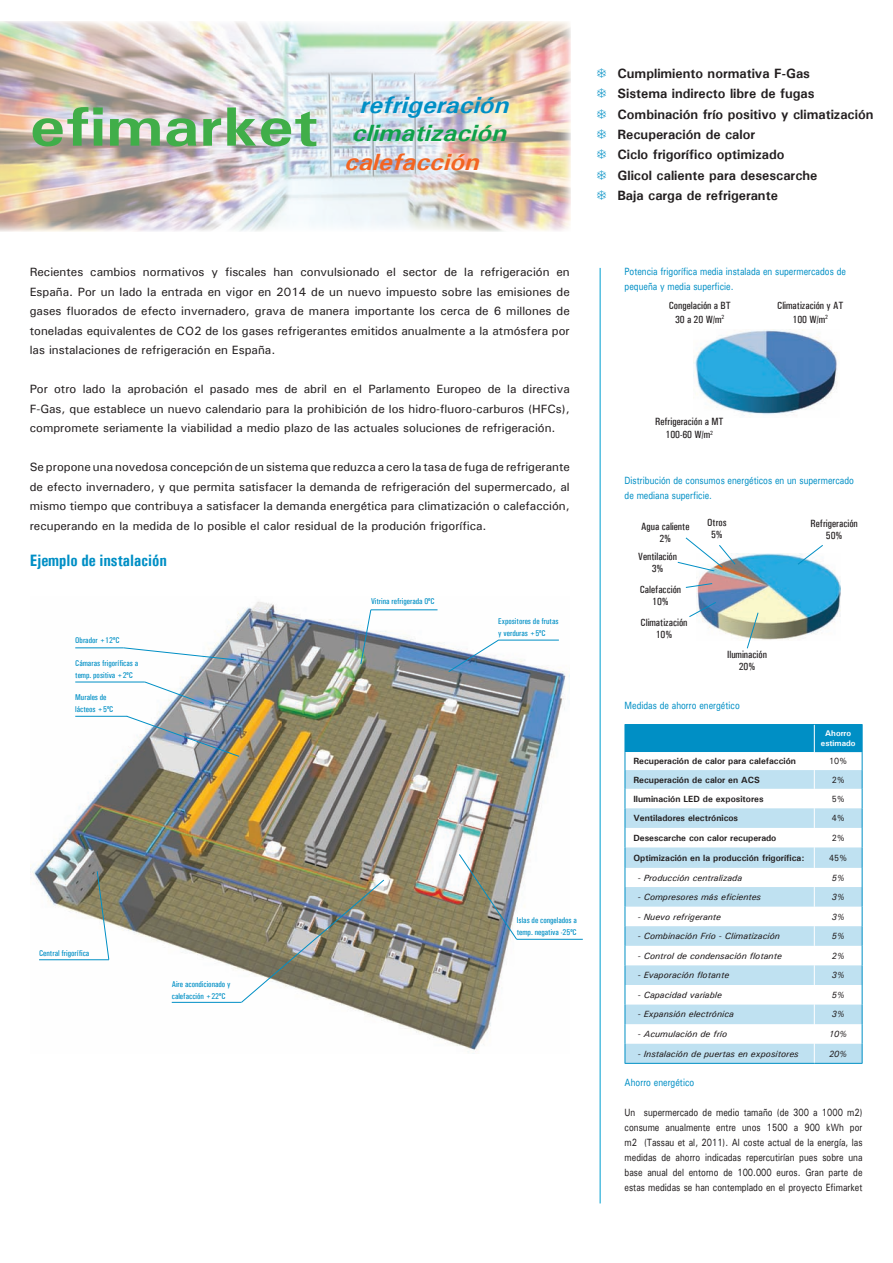
<style>
.page{position:relative;width:893px;height:1263px;background:#fff}
.page>*{position:absolute;margin:0;border:0;box-sizing:border-box;transform-origin:0 0}
.t1{font:700 55.5px "Univers";color:#40ae49;scale:1.2 1}
.t2{font:italic 700 23.55px "Univers";color:#008fc5;scale:1.1 1}
.t3{font:italic 700 23.55px "Univers";color:#0fa14a;scale:1.1 1}
.t4{font:italic 700 23.55px "Univers";color:#f36421;scale:1.1 1}
.t5{font:700 condensed 16.5px "Univers";color:#008fc5}
.t6{font:700 13.5px/20.4px "Univers";color:#231f20}
.t7{font:500 12px/19.5px "Univers";color:#231f20;text-align:justify}
.t8{font:500 10.5px/15px "Univers";color:#231f20;text-align:justify;scale:.8 1}
.t9{font:500 10.5px/15px "Univers";color:#008fc5;scale:.8 1}
.t10{font:500 condensed 10.5px/12px "Univers";color:#231f20;text-align:center}
.t11{font:italic 500 9px "Univers";color:#231f20}
.t12{font:700 9px "Univers";color:#231f20}
.t13{font:italic 500 9px "Univers";color:#231f20;scale:.9 1}
.t14{font:500 9px "Univers";color:#231f20;scale:.9 1}
.t15{font:500 condensed 8.4px/12px "Univers";color:#008fc5}
.t16{font:700 8.25px/9.9px "Univers";color:#fff;text-align:center}
</style>
<div class="page">
<img style="left:30px;top:601px;width:540px;height:451px">
<img style="left:0;top:21px;width:571px;height:211px">
<hr style="left:39px;top:959px;width:70px;height:1px;background:#008fc5">
<svg style="left:97px;top:871px;width:12px;height:89px"></svg>
<hr style="left:172px;top:1002px;width:69px;height:1px;background:#008fc5">
<img style="left:241px;top:879px;width:143px;height:124px">
<hr style="left:517px;top:939px;width:66px;height:1px;background:#008fc5">
<hr style="left:498px;top:640px;width:61px;height:1px;background:#008fc5">
<svg style="left:448px;top:640px;width:51px;height:32px"></svg>
<img style="left:459px;top:854px;width:58px;height:86px">
<hr style="left:371px;top:609px;width:66px;height:1px;background:#008fc5">
<svg style="left:360px;top:609px;width:11px;height:55px"></svg>
<hr style="left:75px;top:648px;width:49px;height:1px;background:#008fc5">
<svg style="left:123px;top:647px;width:113px;height:13px"></svg>
<hr style="left:75px;top:682px;width:70px;height:1px;background:#008fc5">
<svg style="left:144px;top:682px;width:60px;height:22px"></svg>
<hr style="left:75px;top:716px;width:52px;height:1px;background:#008fc5">
<img style="left:126px;top:716px;width:113px;height:41px">
<img style="left:697px;top:554px;width:144px;height:86px">
<img style="left:694px;top:329px;width:144px;height:87px">
<svg style="left:685px;top:583px;width:28px;height:5px"></svg>
<svg style="left:689px;top:601px;width:28px;height:17px"></svg>
<svg style="left:746px;top:612px;width:13px;height:37px"></svg>
<svg style="left:797px;top:545px;width:27px;height:20px"></svg>
<svg style="left:677px;top:537px;width:59px;height:35px"></svg>
<hr style="left:600px;top:268px;width:1px;height:935px;background:#18a9d5">
<svg style="left:625px;top:724px;width:238px;height:339px"></svg>
<hr style="left:625px;top:1063px;width:189px;height:1px;background:#008fc5">
<hr style="left:814px;top:1063px;width:48px;height:1px;background:#008fc5">
<h1 class="t1" style="left:30px;top:91px;width:242px">efimarket</h1>
<h2 class="t2" style="left:359px;top:90px;width:144px">refrigeración</h2>
<h2 class="t3" style="left:351px;top:118px;width:149px">climatización</h2>
<h2 class="t4" style="left:344px;top:147px;width:131px">calefacción</h2>
<p class="t7" style="left:30px;top:262px;width:542px">Recientes cambios normativos y fiscales han convulsionado el sector de la refrigeración en España. Por un lado la entrada en vigor en 2014 de un nuevo impuesto sobre las emisiones de gases fluorados de efecto invernadero, grava de manera importante los cerca de 6 millones de toneladas equivalentes de CO2 de los gases refrigerantes emitidos anualmente a la atmósfera por las instalaciones de refrigeración en España.</p>
<p class="t7" style="left:30px;top:379px;width:542px">Por otro lado la aprobación el pasado mes de abril en el Parlamento Europeo de la directiva F-Gas, que establece un nuevo calendario para la prohibición de los hidro-fluoro-carburos (HFCs), compromete seriamente la viabilidad a medio plazo de las actuales soluciones de refrigeración.</p>
<p class="t7" style="left:30px;top:457px;width:542px">Se propone una novedosa concepción de un sistema que reduzca a cero la tasa de fuga de refrigerante de efecto invernadero, y que permita satisfacer la demanda de refrigeración del supermercado, al mismo tiempo que contribuya a satisfacer la demanda energética para climatización o calefacción, recuperando en la medida de lo posible el calor residual de la produción frigorífica.</p>
<h3 class="t5" style="left:30px;top:550px;width:139px">Ejemplo de instalación</h3>
<p class="t15" style="left:75px;top:634px;width:46px">Obrador +12ºC</p>
<p class="t15" style="left:75px;top:657px;width:64px">Cámaras frigoríficas a temp. positiva +2ºC</p>
<p class="t15" style="left:75px;top:691px;width:40px">Murales de lácteos +5ºC</p>
<p class="t15" style="left:39px;top:947px;width:52px">Central frigorífica</p>
<p class="t15" style="left:172px;top:978px;width:60px">Aire acondicionado y calefacción +22ºC</p>
<p class="t15" style="left:371px;top:595px;width:65px">Vitrina refrigerada 0ºC</p>
<p class="t15" style="left:498px;top:615px;width:62px">Expositores de frutas y verduras +5ºC</p>
<p class="t15" style="left:517px;top:914px;width:62px">Islas de congelados a temp. negativa -25ºC</p>
<p class="t6" style="left:617px;top:63px;width:258px">Cumplimiento normativa F-Gas<br>Sistema indirecto libre de fugas<br>Combinación frío positivo y climatización<br>Recuperación de calor<br>Ciclo frigorífico optimizado<br>Glicol caliente para desescarche<br>Baja carga de refrigerante</p>
<p class="t9" style="left:625px;top:264px;width:278px">Potencia frigorífica media instalada en supermercados de pequeña y media superficie.</p>
<p class="t10" style="left:669px;top:299px;width:63px;line-height:13.5px">Congelación a BT<br>30 a 20 W/m<sup>2</sup></p>
<p class="t10" style="left:777px;top:299px;width:68px;line-height:13.5px">Climatización y AT<br>100 W/m<sup>2</sup></p>
<p class="t10" style="left:655px;top:414px;width:70px;line-height:13.5px">Refrigeración a MT<br>100-60 W/m<sup>2</sup></p>
<p class="t9" style="left:625px;top:473px;width:288px">Distribución de consumos energéticos en un supermercado de mediana superficie.</p>
<p class="t10" style="left:641px;top:520px;width:50px">Agua caliente<br>2%</p>
<p class="t10" style="left:638px;top:550px;width:40px">Ventilación<br>3%</p>
<p class="t10" style="left:640px;top:583px;width:43px">Calefacción<br>10%</p>
<p class="t10" style="left:640px;top:617px;width:49px">Climatización<br>10%</p>
<p class="t10" style="left:707px;top:516px;width:21px">Otros<br>5%</p>
<p class="t10" style="left:811px;top:517px;width:49px">Refrigeración<br>50%</p>
<p class="t10" style="left:727px;top:648px;width:41px">Iluminación<br>20%</p>
<p class="t9" style="left:625px;top:698px;width:146px">Medidas de ahorro energético</p>
<p class="t16" style="left:821px;top:728px;width:36px">Ahorro estimado</p>
<p class="t12" style="left:633px;top:755px;width:164px">Recuperación de calor para calefacción</p>
<p class="t14" style="left:829px;top:755px;width:22px">10%</p>
<p class="t12" style="left:633px;top:774px;width:128px">Recuperación de calor en ACS</p>
<p class="t14" style="left:832px;top:774px;width:16px">2%</p>
<p class="t12" style="left:633px;top:793px;width:132px">Iluminación LED de expositores</p>
<p class="t14" style="left:832px;top:793px;width:16px">5%</p>
<p class="t12" style="left:633px;top:812px;width:106px">Ventiladores electrónicos</p>
<p class="t14" style="left:832px;top:812px;width:16px">4%</p>
<p class="t12" style="left:633px;top:832px;width:144px">Desescarche con calor recuperado</p>
<p class="t14" style="left:832px;top:832px;width:16px">2%</p>
<p class="t12" style="left:633px;top:852px;width:172px">Optimización en la producción frigorífica:</p>
<p class="t14" style="left:829px;top:852px;width:22px">45%</p>
<p class="t11" style="left:638px;top:872px;width:106px">- Producción centralizada</p>
<p class="t13" style="left:832px;top:872px;width:16px">5%</p>
<p class="t11" style="left:638px;top:891px;width:125px">- Compresores más eficientes</p>
<p class="t13" style="left:832px;top:891px;width:16px">3%</p>
<p class="t11" style="left:638px;top:910px;width:85px">- Nuevo refrigerante</p>
<p class="t13" style="left:832px;top:910px;width:16px">3%</p>
<p class="t11" style="left:638px;top:930px;width:144px">- Combinación Frío - Climatización</p>
<p class="t13" style="left:832px;top:930px;width:16px">5%</p>
<p class="t11" style="left:638px;top:950px;width:146px">- Control de condensación flotante</p>
<p class="t13" style="left:832px;top:950px;width:16px">2%</p>
<p class="t11" style="left:638px;top:969px;width:93px">- Evaporación flotante</p>
<p class="t13" style="left:832px;top:969px;width:16px">3%</p>
<p class="t11" style="left:638px;top:989px;width:86px">- Capacidad variable</p>
<p class="t13" style="left:832px;top:989px;width:16px">5%</p>
<p class="t11" style="left:638px;top:1008px;width:98px">- Expansión electrónica</p>
<p class="t13" style="left:832px;top:1008px;width:16px">3%</p>
<p class="t11" style="left:638px;top:1028px;width:91px">- Acumulación de frío</p>
<p class="t13" style="left:829px;top:1028px;width:22px">10%</p>
<p class="t11" style="left:638px;top:1048px;width:162px">- Instalación de puertas en expositores</p>
<p class="t13" style="left:829px;top:1048px;width:22px">20%</p>
<p class="t9" style="left:625px;top:1075px;width:89px">Ahorro energético</p>
<p class="t8" style="left:625px;top:1105px;width:299px">Un supermercado de medio tamaño (de 300 a 1000 m2) consume anualmente entre unos 1500 a 900 kWh por m2 (Tassau et al, 2011). Al coste actual de la energía, las medidas de ahorro indicadas repercutirían pues sobre una base anual del entorno de 100.000 euros. Gran parte de estas medidas se han contemplado en el proyecto Efimarket</p>
</div>
